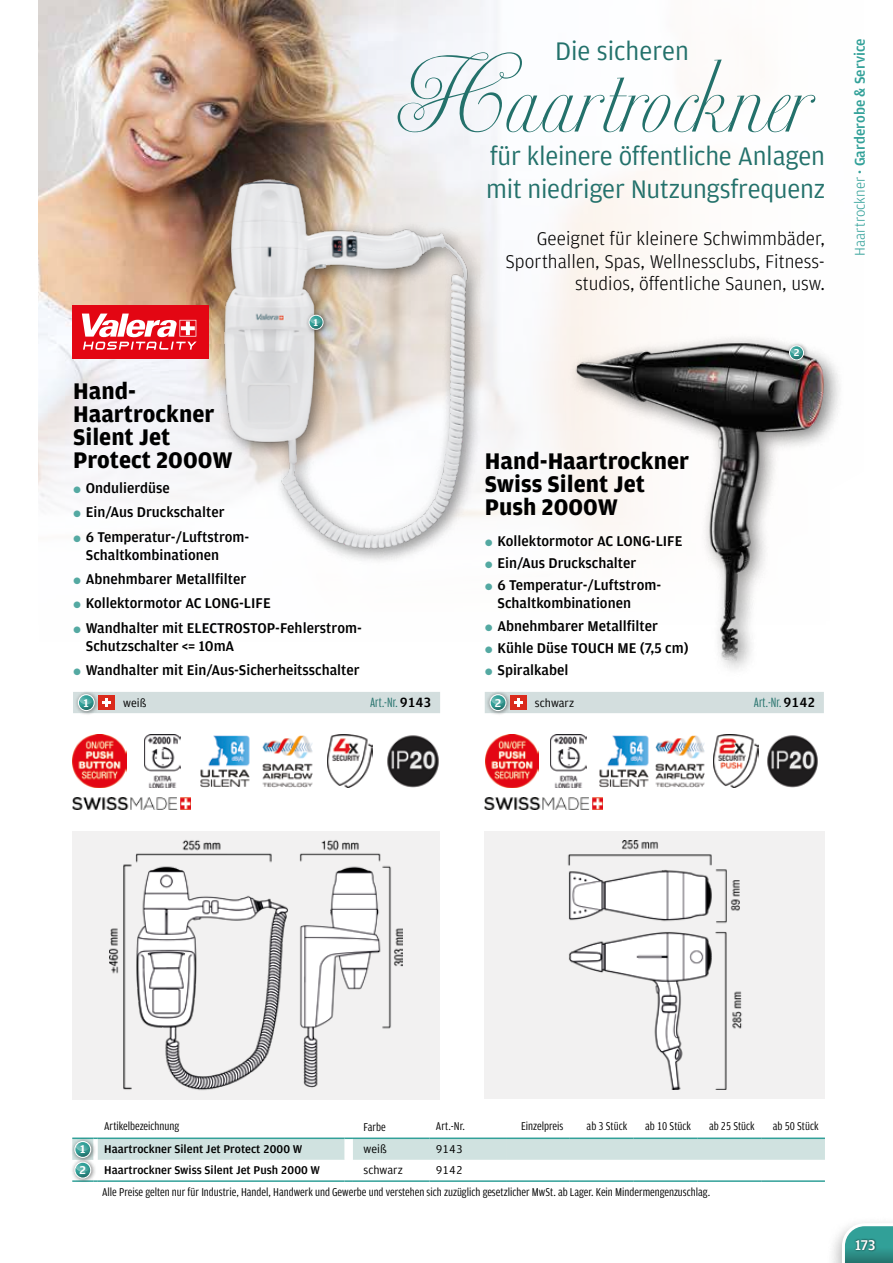
<style>
.page{position:relative;width:893px;height:1263px;background:#fff}
.page>*{position:absolute;margin:0;border:0;box-sizing:border-box;transform-origin:0 0}
.t1{font:72px "Ventura";color:#23716b}
.t2{font:27px/32.4px "Amplitude";letter-spacing:-.01em;color:#23716b}
.t3{font:700 24px/23.2px "Amplitude";color:#000}
.t4{font:300 19.5px/22.5px "Amplitude";color:#000;text-align:right}
.t5{font:500 15px/18px "Amplitude";color:#000}
.t6{font:500 15px "Amplitude";color:#31a098}
.t7{font:500 15px "Amplitude";color:#fff}
.t8{font:14.25px "Amplitude Comp";color:#23716b}
.t9{font:12px "Amplitude Cond TF";color:#000}
.t10{font:500 12px "Amplitude TF";color:#000}
.t11{font:12px "Amplitude TF";color:#000}
.t12{font:500 12px "Amplitude Wide";color:#fff}
.t13{font:500 10.65px "Amplitude Wide";color:#fff}
.s1{font-family:"Apex New";font-size:12.75px;color:#54a9a2}
.s2{font-family:"Amplitude TF";font-weight:500;color:#000}
.s3{font-weight:300}
</style>
<div class="page">
<img style="left:38px;top:0;width:631px;height:515px">
<div style="left:72px;top:305px;width:136px;height:53px;background:#e30613"></div>
<svg style="left:82px;top:314px;width:112px;height:36px"></svg>
<div style="left:485px;top:831px;width:340px;height:267px;background:#f2f1f1"></div>
<img style="left:567px;top:840px;width:175px;height:249px">
<div style="left:214px;top:170px;width:272px;height:397px;background:#000;opacity:.5"></div>
<img style="left:194px;top:172px;width:305px;height:386px">
<div style="left:305px;top:311px;width:24px;height:24px;background:#000;opacity:.5"></div>
<svg style="left:308px;top:317px;width:15px;height:13px"></svg>
<svg style="left:310px;top:315px;width:12px;height:8px"></svg>
<div style="left:309px;top:315px;width:14px;height:9px;border:1px solid #fff;border-radius:50%"></div>
<div style="left:72px;top:831px;width:368px;height:268px;background:#f2f1f1"></div>
<img style="left:110px;top:840px;width:293px;height:250px">
<img style="left:73px;top:734px;width:53px;height:53px">
<div style="left:547px;top:332px;width:298px;height:348px;background:#000;opacity:.5"></div>
<img style="left:550px;top:342px;width:295px;height:321px">
<div style="left:785px;top:342px;width:24px;height:23px;background:#000;opacity:.5"></div>
<svg style="left:788px;top:348px;width:16px;height:13px"></svg>
<svg style="left:790px;top:346px;width:13px;height:8px"></svg>
<div style="left:790px;top:345px;width:13px;height:9px;border:1px solid #fff;border-radius:50%"></div>
<img style="left:144px;top:734px;width:36px;height:53px">
<img style="left:550px;top:734px;width:36px;height:53px">
<img style="left:200px;top:735px;width:50px;height:52px">
<img style="left:599px;top:735px;width:50px;height:52px">
<img style="left:262px;top:735px;width:51px;height:52px">
<img style="left:655px;top:735px;width:50px;height:52px">
<img style="left:328px;top:734px;width:45px;height:53px">
<img style="left:714px;top:734px;width:45px;height:53px">
<img style="left:387px;top:735px;width:52px;height:52px">
<img style="left:767px;top:735px;width:51px;height:52px">
<img style="left:72px;top:798px;width:118px;height:11px">
<img style="left:485px;top:798px;width:118px;height:11px">
<img style="left:485px;top:734px;width:54px;height:53px">
<div style="left:825px;top:1215px;width:68px;height:48px;background:#000;opacity:.3"></div>
<svg style="left:842px;top:1223px;width:51px;height:40px"></svg>
<div style="left:854px;top:1238px;width:23px;height:14px;background:#000;opacity:.7"></div>
<div style="left:485px;top:692px;width:339px;height:21px;background:#d3dede"></div>
<div style="left:486px;top:690px;width:26px;height:27px;background:#000;opacity:.5"></div>
<svg style="left:489px;top:697px;width:18px;height:15px"></svg>
<svg style="left:491px;top:695px;width:14px;height:9px"></svg>
<div style="left:490px;top:694px;width:16px;height:10px;border:1px solid #fff;border-radius:50%"></div>
<div style="left:510px;top:695px;width:16px;height:14px;background:#da2a1c"></div>
<svg style="left:514px;top:698px;width:8px;height:9px"></svg>
<div style="left:73px;top:692px;width:367px;height:21px;background:#d3dede"></div>
<div style="left:74px;top:690px;width:26px;height:27px;background:#000;opacity:.5"></div>
<svg style="left:77px;top:697px;width:18px;height:15px"></svg>
<svg style="left:79px;top:695px;width:15px;height:9px"></svg>
<div style="left:79px;top:694px;width:15px;height:10px;border:1px solid #fff;border-radius:50%"></div>
<div style="left:98px;top:695px;width:17px;height:14px;background:#da2a1c"></div>
<svg style="left:102px;top:698px;width:9px;height:9px"></svg>
<svg style="left:72px;top:1137px;width:753px;height:45px"></svg>
<hr style="left:506px;top:1137px;width:64px;height:2px;background:#31a098">
<hr style="left:570px;top:1137px;width:64px;height:2px;background:#31a098">
<hr style="left:634px;top:1137px;width:63px;height:2px;background:#31a098">
<hr style="left:697px;top:1137px;width:64px;height:2px;background:#31a098">
<hr style="left:761px;top:1137px;width:64px;height:2px;background:#31a098">
<hr style="left:506px;top:1180px;width:64px;height:2px;background:#31a098">
<hr style="left:570px;top:1180px;width:64px;height:2px;background:#31a098">
<hr style="left:634px;top:1180px;width:63px;height:2px;background:#31a098">
<hr style="left:697px;top:1180px;width:64px;height:2px;background:#31a098">
<hr style="left:761px;top:1180px;width:64px;height:2px;background:#31a098">
<h2 class="t2" style="left:555px;top:34px;width:135px">Die sicheren</h2>
<h1 class="t1" style="left:398px;top:65px;width:416px">Haartrockner</h1>
<p class="t13" style="left:314px;top:315px;width:6px">1</p>
<h3 class="t3" style="left:73px;top:378px;width:161px">Hand-<br>Haartrockner<br>Silent Jet<br>Protect 2000W</h3>
<p class="t5" style="left:73px;top:478px;width:98px"><span class="s1">○</span> Ondulierdüse</p>
<p class="t5" style="left:73px;top:503px;width:153px"><span class="s1">○</span> Ein/Aus Druckschalter</p>
<p class="t5" style="left:86px;top:527px;width:165px;text-indent:-13px"><span class="s1">○</span> 6 Temperatur-/Luftstrom-<br>Schaltkombinationen</p>
<p class="t5" style="left:73px;top:569px;width:175px"><span class="s1">○</span> Abnehmbarer Metallfilter</p>
<p class="t5" style="left:73px;top:594px;width:199px"><span class="s1">○</span> Kollektormotor AC LONG-LIFE</p>
<p class="t5" style="left:86px;top:618px;width:278px;text-indent:-13px"><span class="s1">○</span> Wandhalter mit ELECTROSTOP-Fehlerstrom-<br>Schutzschalter &lt;= 10mA</p>
<p class="t5" style="left:73px;top:661px;width:288px"><span class="s1">○</span> Wandhalter mit Ein/Aus-Sicherheitsschalter</p>
<p class="t12" style="left:84px;top:695px;width:7px">1</p>
<p class="t11" style="left:123px;top:696px;width:25px">weiß</p>
<p class="t8" style="left:370px;top:693px;width:63px">Art.-Nr. <span class="s2">9143</span></p>
<h2 class="t2" style="left:486px;top:139px;width:340px">für kleinere öffentliche Anlagen mit niedriger Nutzungsfrequenz</h2>
<h3 class="t4" style="left:505px;top:227px;width:321px">Geeignet für kleinere Schwimmbäder,<br>Sporthallen, Spas, Wellnessclubs, Fitness&shy;studios, öffentliche Saunen, usw.</h3>
<p class="t13" style="left:794px;top:346px;width:7px">2</p>
<h3 class="t3" style="left:485px;top:448px;width:206px">Hand-Haartrockner<br>Swiss Silent Jet<br>Push 2000W</h3>
<p class="t5" style="left:485px;top:531px;width:199px"><span class="s1">○</span> Kollektormotor AC LONG-LIFE</p>
<p class="t5" style="left:485px;top:554px;width:153px"><span class="s1">○</span> Ein/Aus Druckschalter</p>
<p class="t5" style="left:497px;top:576px;width:165px;text-indent:-13px"><span class="s1">○</span> 6 Temperatur-/Luftstrom-<br>Schaltkombinationen</p>
<p class="t5" style="left:485px;top:616px;width:175px"><span class="s1">○</span> Abnehmbarer Metallfilter</p>
<p class="t5" style="left:485px;top:638px;width:205px"><span class="s1">○</span> Kühle Düse TOUCH ME (7,5 cm)</p>
<p class="t5" style="left:485px;top:661px;width:85px"><span class="s1">○</span> Spiralkabel</p>
<p class="t12" style="left:495px;top:695px;width:8px">2</p>
<p class="t11" style="left:535px;top:696px;width:41px">schwarz</p>
<p class="t8" style="left:754px;top:693px;width:63px">Art.-Nr. <span class="s2">9142</span></p>
<p class="t6" style="left:850px;top:256px;width:219px;rotate:-90deg"><span class="s3">Haartrockner</span> · Garderobe &amp; Service</p>
<p class="t9" style="left:104px;top:1118px;width:77px">Artikelbezeichnung</p>
<p class="t9" style="left:364px;top:1119px;width:24px">Farbe</p>
<p class="t9" style="left:436px;top:1118px;width:31px">Art.-Nr.</p>
<p class="t9" style="left:521px;top:1118px;width:44px">Einzelpreis</p>
<p class="t9" style="left:587px;top:1118px;width:42px">ab 3 Stück</p>
<p class="t9" style="left:645px;top:1118px;width:47px">ab 10 Stück</p>
<p class="t9" style="left:709px;top:1118px;width:47px">ab 25 Stück</p>
<p class="t9" style="left:773px;top:1118px;width:47px">ab 50 Stück</p>
<p class="t12" style="left:80px;top:1142px;width:7px">1</p>
<p class="t10" style="left:104px;top:1141px;width:200px">Haartrockner Silent Jet Protect 2000 W</p>
<p class="t11" style="left:364px;top:1141px;width:25px">weiß</p>
<p class="t11" style="left:436px;top:1141px;width:28px">9143</p>
<p class="t12" style="left:80px;top:1162px;width:8px">2</p>
<p class="t10" style="left:104px;top:1163px;width:217px">Haartrockner Swiss Silent Jet Push 2000 W</p>
<p class="t11" style="left:364px;top:1163px;width:41px">schwarz</p>
<p class="t11" style="left:436px;top:1163px;width:28px">9142</p>
<p class="t9" style="left:102px;top:1184px;width:610px">Alle Preise gelten nur für Industrie, Handel, Handwerk und Gewerbe und verstehen sich zuzüglich gesetzlicher MwSt. ab Lager. Kein Mindermengenzuschlag.</p>
<p class="t7" style="left:855px;top:1235px;width:22px">173</p>
</div>
